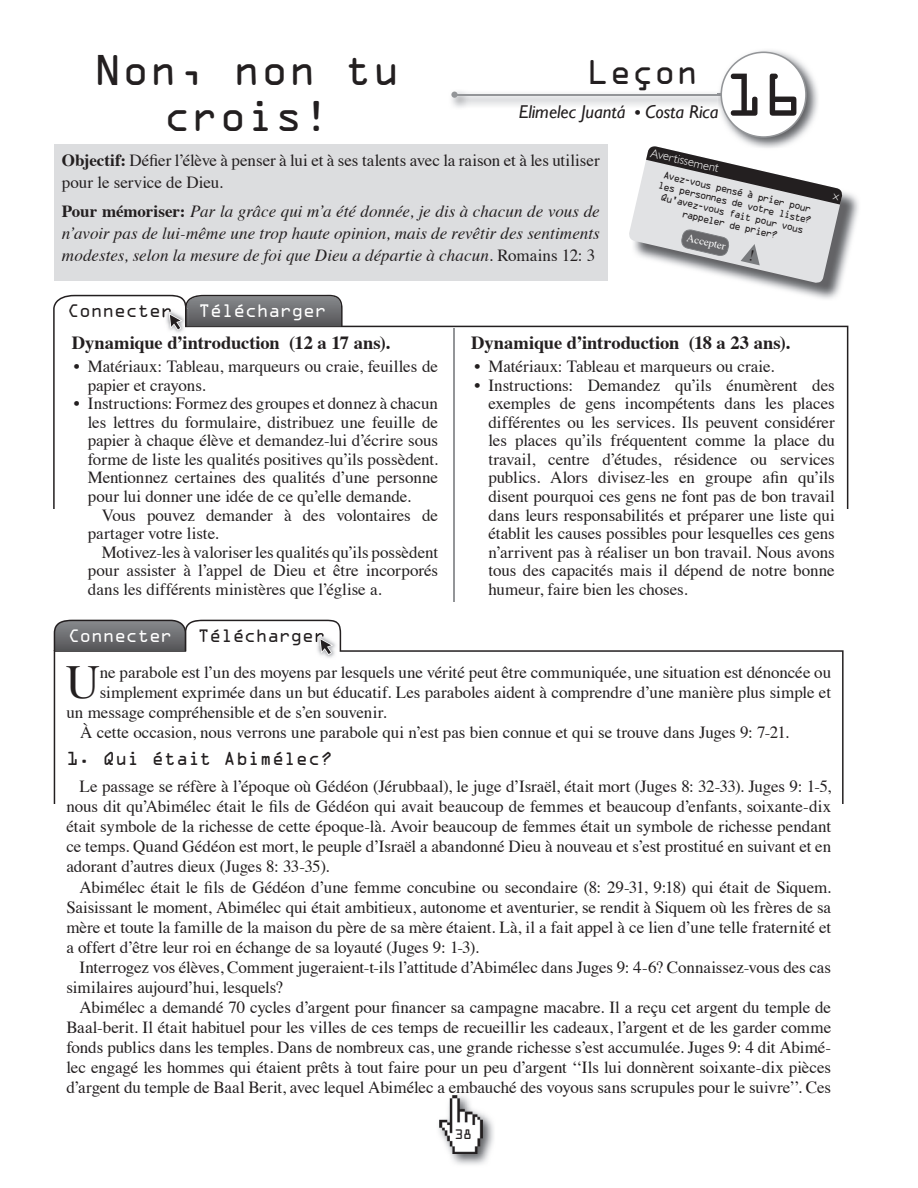
<style>
.page{position:relative;width:918px;height:1188px;background:#fff}
.page>*{position:absolute;margin:0;border:0;box-sizing:border-box;transform-origin:0 0}
.t1{font:54.15px "OCRA Std";color:#231f20}
.t2{font:47.4px "Times";color:#231f20}
.t3{font:38.7px/46.3px "OCRA Std";color:#231f20;text-align:center}
.t4{font:30.9px "OCRA Std";color:#231f20}
.t5{font:19.35px "OCRA Extended";color:#fff}
.t6{font:19.35px "OCRA Extended";color:#231f20}
.t7{font:19.2px "OCRA Extended";color:#231f20}
.t8{font:19.2px "OCRA Extended";color:#fff}
.t9{font:700 18.6px "Times";letter-spacing:-.005em;color:#231f20}
.t10{font:italic 18.6px "Gill Sans";color:#231f20}
.t11{font:16.95px/18.6px "Times";letter-spacing:-.005em;color:#231f20;text-align:justify}
.t12{font:italic 16.95px/22.2px "Times";letter-spacing:.005em;color:#231f20;text-align:justify}
.t13{font:16.95px "OCRA Std";letter-spacing:-.015em;color:#231f20}
.t14{font:300 12.3px "Gill Sans";color:#fff}
.t15{font:12.3px "OCRA Std";color:#231f20}
.t16{font:10.95px "Times";color:#fff}
.t17{font:9.3px/11.1px "OCRA Std";color:#231f20;text-align:center}
.s1{font-family:"Times";font-style:normal;font-size:16.95px}
.s2{font-weight:700}
.s3{font-weight:700;font-style:normal}
.s4{font-style:normal}
</style>
<div class="page">
<img style="left:438px;top:1095px;width:56px;height:70px">
<img style="left:439px;top:1096px;width:43px;height:58px">
<hr style="left:455px;top:94px;width:309px;height:1px;background:#939598">
<div style="left:451px;top:92px;width:7px;height:6px;background:#939598;border-radius:50%"></div>
<img style="left:717px;top:50px;width:101px;height:95px">
<svg style="left:720px;top:52px;width:87px;height:86px"></svg>
<div style="left:54px;top:145px;width:554px;height:136px;background:#dcdddf"></div>
<svg style="left:53px;top:295px;width:795px;height:214px"></svg>
<img style="left:164px;top:331px;width:24px;height:4px">
<svg style="left:164px;top:295px;width:179px;height:36px;background:#848486"></svg>
<img style="left:632px;top:192px;width:227px;height:109px">
<svg style="left:54px;top:620px;width:790px;height:184px"></svg>
<svg style="left:54px;top:620px;width:132px;height:31px;background:#6b6c6e"></svg>
<img style="left:315px;top:633px;width:24px;height:27px">
<svg style="left:315px;top:633px;width:18px;height:22px"></svg>
<hr style="left:453px;top:328px;width:1px;height:274px;background:#939598">
<svg style="left:629px;top:145px;width:214px;height:139px"></svg>
<h3 class="t3" style="left:94px;top:51px;width:308px">Non, non tu crois!</h3>
<h3 class="t4" style="left:587px;top:59px;width:113px">Leçon</h3>
<p class="t10" style="left:519px;top:101px;width:201px">Elimelec Juantá <span class="s1">•</span> Costa Rica</p>
<h1 class="t1" style="left:725px;top:71px;width:79px">16</h1>
<p class="t11" style="left:62px;top:147px;width:539px;line-height:22.2px"><span class="s2">Objectif:</span> Défier l’élève à penser à lui et à ses talents avec la raison et à les utiliser pour le service de Dieu.</p>
<p class="t12" style="left:62px;top:199px;width:539px"><span class="s3">Pour mémoriser:</span> Par la grâce qui m’a été donnée, je dis à chacun de vous de n’avoir pas de lui-même une trop haute opinion, mais de revêtir des sentiments modestes, selon la mesure de foi que Dieu a départie à chacun. <span class="s4">Romains 12: 3</span></p>
<p class="t6" style="left:68px;top:301px;width:106px">Connecter</p>
<p class="t5" style="left:198px;top:301px;width:130px">Télécharger</p>
<p class="t14" style="left:652px;top:146px;width:71px;rotate:13deg">Avertissement</p>
<p class="t17" style="left:662px;top:169px;width:159px;rotate:13deg">Avez-vous pensé à prier pour les personnes de votre liste?<br>Qu'avez-vous fait pour vous rappeler de prier?</p>
<p class="t16" style="left:689px;top:228px;width:41px;rotate:13deg">Accepter</p>
<p class="t9" style="left:72px;top:325px;width:320px">Dynamique d’introduction (12 a 17 ans).</p>
<p class="t9" style="left:471px;top:325px;width:320px">Dynamique d’introduction (18 a 23 ans).</p>
<p class="t11" style="left:88px;top:356px;width:352px;text-indent:-14px">• Matériaux: Tableau, marqueurs ou craie, feuilles de papier et crayons.</p>
<p class="t11" style="left:88px;top:393px;width:352px;text-indent:-14px">• Instructions: Formez des groupes et donnez à chacun les lettres du formulaire, distribuez une feuille de papier à chaque élève et demandez-lui d’écrire sous forme de liste les qualités positives qu’ils possèdent.<br>Mentionnez certaines des qualités d’une personne pour lui donner une idée de ce qu’elle demande.</p>
<p class="t11" style="left:88px;top:504px;width:352px;text-indent:14px">Vous pouvez demander à des volontaires de partager votre liste.</p>
<p class="t11" style="left:88px;top:541px;width:352px;text-indent:14px">Motivez-les à valoriser les qualités qu’ils possèdent pour assister à l’appel de Dieu et être incorporés dans les différents ministères que l’église a.</p>
<p class="t11" style="left:474px;top:356px;width:301px">• Matériaux: Tableau et marqueurs ou craie.</p>
<p class="t11" style="left:488px;top:374px;width:348px;text-indent:-14px">• Instructions: Demandez qu’ils énumèrent des exemples de gens incompétents dans les places différentes ou les services. Ils peuvent considérer les places qu’ils fréquentent comme la place du travail, centre d’études, résidence ou services publics. Alors divisez-les en groupe afin qu’ils disent pourquoi ces gens ne font pas de bon travail dans leurs responsabilités et préparer une liste qui établit les causes possibles pour lesquelles ces gens n’arrivent pas à réaliser un bon travail. Nous avons tous des capacités mais il dépend de notre bonne humeur, faire bien les choses.</p>
<p class="t8" style="left:68px;top:626px;width:106px">Connecter</p>
<p class="t7" style="left:198px;top:626px;width:129px">Télécharger</p>
<h2 class="t2" style="left:66px;top:638px;width:36px">U</h2>
<p class="t11" style="left:100px;top:661px;width:733px">ne parabole est l’un des moyens par lesquels une vérité peut être communiquée, une situation est dénoncée ou</p>
<p class="t11" style="left:100px;top:681px;width:733px">simplement exprimée dans un but éducatif. Les paraboles aident à comprendre d’une manière plus simple et</p>
<p class="t11" style="left:66px;top:701px;width:322px">un message compréhensible et de s’en souvenir.</p>
<p class="t11" style="left:80px;top:722px;width:710px">À cette occasion, nous verrons une parabole qui n’est pas bien connue et qui se trouve dans Juges 9: 7-21.</p>
<p class="t13" style="left:66px;top:751px;width:268px">1. Qui était Abimélec?</p>
<p class="t11" style="left:66px;top:775px;width:766px;line-height:20.1px;text-indent:13px">Le passage se réfère à l’époque où Gédéon (Jérubbaal), le juge d’Israël, était mort (Juges 8: 32-33). Juges 9: 1-5, nous dit qu’Abimélec était le fils de Gédéon qui avait beaucoup de femmes et beaucoup d’enfants, soixante-dix était symbole de la richesse de cette époque-là. Avoir beaucoup de femmes était un symbole de richesse pendant ce temps. Quand Gédéon est mort, le peuple d’Israël a abandonné Dieu à nouveau et s’est prostitué en suivant et en adorant d’autres dieux (Juges 8: 33-35).</p>
<p class="t11" style="left:66px;top:875px;width:766px;line-height:20.1px;text-indent:13px">Abimélec était le fils de Gédéon d’une femme concubine ou secondaire (8: 29-31, 9:18) qui était de Siquem.<br>Saisissant le moment, Abimélec qui était ambitieux, autonome et aventurier, se rendit à Siquem où les frères de sa mère et toute la famille de la maison du père de sa mère étaient. Là, il a fait appel à ce lien d’une telle fraternité et a offert d’être leur roi en échange de sa loyauté (Juges 9: 1-3).</p>
<p class="t11" style="left:66px;top:956px;width:766px;line-height:20.1px;text-indent:13px">Interrogez vos élèves, Comment jugeraient-t-ils l’attitude d’Abimélec dans Juges 9: 4-6? Connaissez-vous des cas similaires aujourd’hui, lesquels?</p>
<p class="t11" style="left:66px;top:996px;width:766px;line-height:20.1px;text-indent:13px">Abimélec a demandé 70 cycles d’argent pour financer sa campagne macabre. Il a reçu cet argent du temple de Baal-berit. Il était habituel pour les villes de ces temps de recueillir les cadeaux, l’argent et de les garder comme fonds publics dans les temples. Dans de nombreux cas, une grande richesse s’est accumulée. Juges 9: 4 dit Abimé&shy;lec engagé les hommes qui étaient prêts à tout faire pour un peu d’argent ‘‘Ils lui donnèrent soixante-dix pièces d’argent du temple de Baal Berit, avec lequel Abimélec a embauché des voyous sans scrupules pour le suivre’’. Ces</p>
<p class="t15" style="left:454px;top:1129px;width:19px">38</p>
</div>
